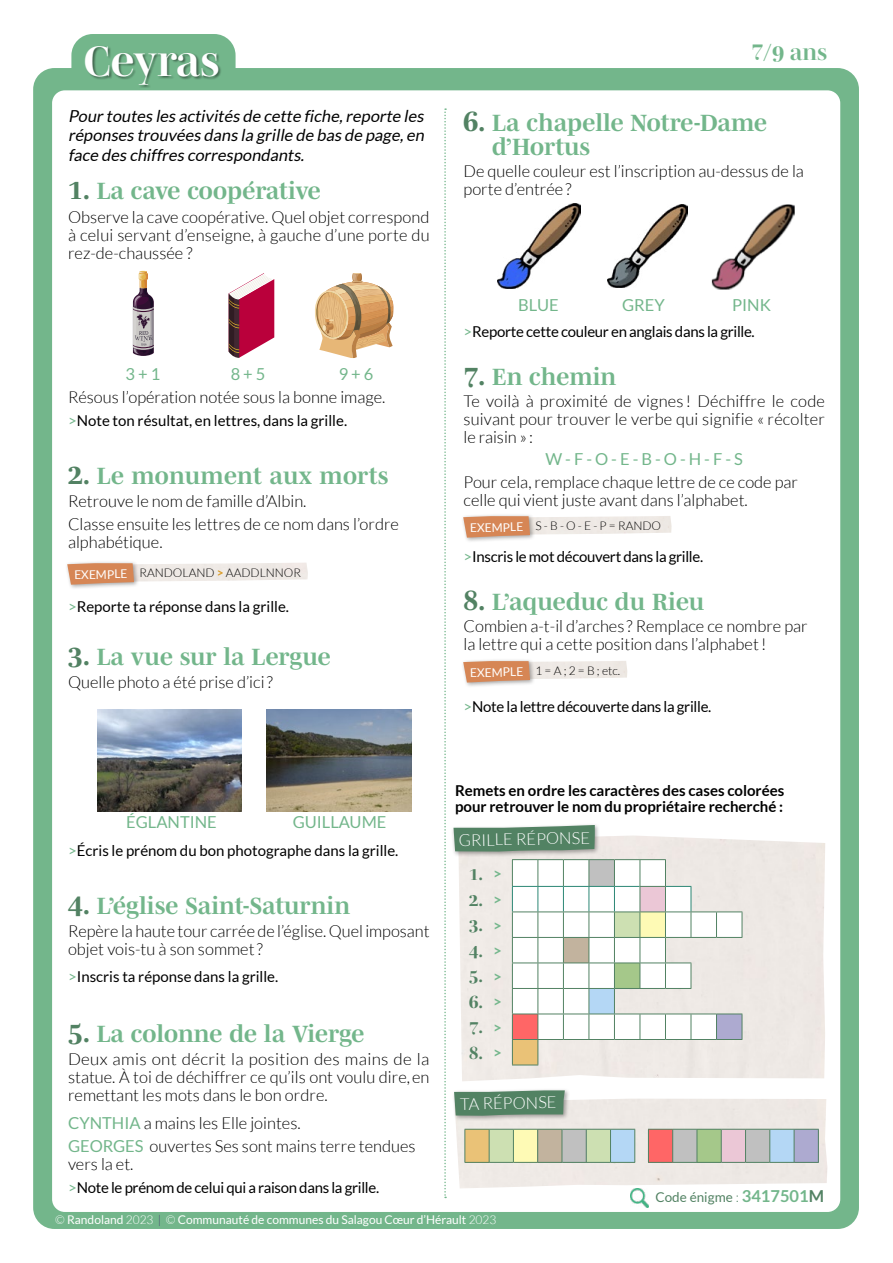
<style>
.page{position:relative;width:893px;height:1263px;background:#fff}
.page>*{position:absolute;margin:0;border:0;box-sizing:border-box;transform-origin:0 0}
.t1{font:700 43.5px "Mencken Std Head";color:#fff}
.t2{font:700 24px/24px "Mencken Std";color:#73b68b}
.t3{font:700 22.5px "Mencken Std Head";color:#73b68b}
.t4{font:700 18px "Mencken Std Head";color:#528263}
.t5{font:300 16.5px/18px "Lato";color:#000}
.t6{font:italic 16.5px/19.5px "Lato";color:#000;text-align:justify}
.t7{font:16.5px "Lato";color:#73b68b}
.t8{font:300 16.5px "Lato";color:#fff}
.t9{font:15px "Lato";letter-spacing:-.02em;color:#000}
.t10{font:15px "Lato";color:#000}
.t11{font:700 15px/16.2px "Lato";color:#000}
.t12{font:13.5px "Lato";color:#528263}
.t13{font:12px "Lato";color:#fff}
.t14{font:300 12px "Lato";color:#000}
.s1{font-size:28.5px;color:#528263}
.s2{color:#73b68b}
.s3{font-weight:700;color:#da9a23}
.s4{font-family:"Lato";font-weight:300}
.s5{font-weight:400;color:#73b68b}
.s6{font-family:"Lato";font-size:15px;color:#73b68b}
.s7{font-weight:300}
.s8{font-weight:700;font-size:16.5px;color:#73b68b}
.s9{font-weight:700;font-size:16.5px}
.s10{font-weight:300;color:#484770}
</style>
<div class="page">
<div style="left:33px;top:68px;width:826px;height:1161px;background:#73b68b;border-radius:21px"></div>
<div style="left:71px;top:34px;width:165px;height:72px;background:#73b68b;border-radius:21px"></div>
<div style="left:52px;top:90px;width:788px;height:1122px;background:#fff;border-radius:13px"></div>
<div style="left:86px;top:46px;width:136px;height:42px;background:#000;opacity:.45"></div>
<svg style="left:444px;top:108px;width:2px;height:1090px"></svg>
<div style="left:65px;top:560px;width:75px;height:30px;background:#000;opacity:.35"></div>
<svg style="left:67px;top:563px;width:67px;height:22px"></svg>
<svg style="left:133px;top:271px;width:21px;height:85px"></svg>
<svg style="left:229px;top:273px;width:45px;height:85px"></svg>
<svg style="left:315px;top:273px;width:79px;height:85px"></svg>
<img style="left:97px;top:709px;width:145px;height:102px">
<img style="left:266px;top:710px;width:145px;height:102px">
<img style="left:498px;top:203px;width:82px;height:85px">
<img style="left:607px;top:204px;width:81px;height:83px">
<img style="left:711px;top:204px;width:84px;height:85px">
<div style="left:460px;top:513px;width:75px;height:30px;background:#000;opacity:.35"></div>
<svg style="left:463px;top:516px;width:67px;height:22px"></svg>
<div style="left:460px;top:658px;width:75px;height:30px;background:#000;opacity:.35"></div>
<svg style="left:463px;top:661px;width:67px;height:21px"></svg>
<div style="left:459px;top:835px;width:366px;height:246px;background:#eee9e5"></div>
<svg style="left:512px;top:859px;width:231px;height:207px"></svg>
<div style="left:452px;top:1087px;width:118px;height:34px;background:#000;opacity:.35"></div>
<svg style="left:454px;top:1090px;width:111px;height:26px;background:#5f8a6e"></svg>
<div style="left:451px;top:822px;width:149px;height:35px;background:#000;opacity:.35"></div>
<svg style="left:453px;top:825px;width:142px;height:26px;background:#618c70"></svg>
<svg style="left:465px;top:1129px;width:354px;height:34px;background:#c0bfaf"></svg>
<img style="left:630px;top:1189px;width:19px;height:18px">
<h1 class="t1" style="left:84px;top:37px;width:137px">Ceyras</h1>
<p class="t6" style="left:68px;top:106px;width:361px">Pour toutes les activités de cette fiche,reporte les réponses trouvées dans la grille de bas de page,en face des chiffres correspondants.</p>
<h2 class="t2" style="left:68px;top:179px;width:254px"><span class="s1">1.</span> La cave coopérative</h2>
<p class="t5" style="left:68px;top:208px;width:363px;text-align:justify">Observe la cave coopérative. Quel objet correspond à celui servant d’enseigne, à gauche d’une porte du rez-de-chaussée ?</p>
<p class="t7" style="left:126px;top:364px;width:36px">3 + 1</p>
<p class="t7" style="left:231px;top:364px;width:36px">8 + 5</p>
<p class="t7" style="left:339px;top:364px;width:36px">9 + 6</p>
<p class="t5" style="left:68px;top:388px;width:319px">Résous l’opération notée sous la bonne image.</p>
<p class="t10" style="left:68px;top:412px;width:281px"><span class="s2">&gt;</span>Note ton résultat, en lettres, dans la grille.</p>
<h2 class="t2" style="left:68px;top:463px;width:322px"><span class="s1">2.</span> Le monument aux morts</h2>
<p class="t5" style="left:68px;top:490px;width:332px;line-height:23.2px">Retrouve le nom de famille d’Albin.<br>Classe ensuite les lettres de ce nom dans l’ordre</p>
<p class="t5" style="left:68px;top:533px;width:96px">alphabétique.</p>
<p class="t13" style="left:74px;top:568px;width:55px;rotate:-1deg">EXEMPLE</p>
<p class="t14" style="left:139px;top:566px;width:163px">RANDOLAND <span class="s3">&gt;</span> AADDLNNOR</p>
<p class="t10" style="left:68px;top:598px;width:223px"><span class="s2">&gt;</span>Reporte ta réponse dans la grille.</p>
<h2 class="t2" style="left:68px;top:644px;width:264px"><span class="s1">3.</span> La vue sur la Lergue</h2>
<p class="t5" style="left:68px;top:673px;width:206px">Quelle photo a été prise d’ici?</p>
<h3 class="t3" style="left:752px;top:39px;width:77px">7<span class="s4">/</span>9 ans</h3>
<h2 class="t2" style="left:492px;top:110px;width:276px;text-indent:-29px"><span class="s1">6.</span> La chapelle Notre-Dame d’Hortus</h2>
<p class="t5" style="left:463px;top:162px;width:342px">De quelle couleur est l’inscription au-dessus de la porte d’entrée?</p>
<p class="t7" style="left:518px;top:295px;width:42px">BLUE</p>
<p class="t7" style="left:622px;top:295px;width:44px">GREY</p>
<p class="t7" style="left:732px;top:295px;width:40px">PINK</p>
<p class="t9" style="left:463px;top:323px;width:293px"><span class="s2">&gt;</span>Reporte cette couleur en anglais dans la grille.</p>
<h2 class="t2" style="left:463px;top:364px;width:154px"><span class="s1">7.</span> En chemin</h2>
<p class="t5" style="left:463px;top:392px;width:363px;text-align:justify">Te voilà à proximité de vignes ! Déchiffre le code suivant pour trouver le verbe qui signifie « récolter le raisin » :</p>
<p class="t7" style="left:545px;top:450px;width:199px">W - F - O - E - B - O - H - F - S</p>
<p class="t5" style="left:463px;top:473px;width:336px">Pour cela, remplace chaque lettre de ce code par celle qui vient juste avant dans l’alphabet.</p>
<p class="t13" style="left:470px;top:521px;width:55px;rotate:-1deg">EXEMPLE</p>
<p class="t14" style="left:535px;top:519px;width:127px">S - B - O - E - P = RANDO</p>
<p class="t9" style="left:463px;top:548px;width:241px"><span class="s2">&gt;</span>Inscris le mot découvert dans la grille.</p>
<h2 class="t2" style="left:463px;top:589px;width:242px"><span class="s1">8.</span> L’aqueduc du Rieu</h2>
<p class="t5" style="left:463px;top:617px;width:346px">Combien a-t-il d’arches ? Remplace ce nombre par la lettre qui a cette position dans l’alphabet!</p>
<p class="t13" style="left:470px;top:666px;width:55px;rotate:-1deg">EXEMPLE</p>
<p class="t14" style="left:535px;top:664px;width:86px">1 = A ; 2 = B ; etc.</p>
<p class="t9" style="left:463px;top:698px;width:249px"><span class="s2">&gt;</span>Note la lettre découverte dans la grille.</p>
<p class="t7" style="left:126px;top:813px;width:92px">ÉGLANTINE</p>
<p class="t7" style="left:293px;top:813px;width:95px">GUILLAUME</p>
<p class="t10" style="left:68px;top:842px;width:332px"><span class="s2">&gt;</span>Écris le prénom du bon photographe dans la grille.</p>
<h2 class="t2" style="left:68px;top:893px;width:284px"><span class="s1">4.</span> L’église Saint-Saturnin</h2>
<p class="t5" style="left:68px;top:922px;width:363px">Repère la haute tour carrée de l’église. Quel imposant objet vois-tu à son sommet?</p>
<p class="t10" style="left:68px;top:968px;width:212px"><span class="s2">&gt;</span>Inscris ta réponse dans la grille.</p>
<h2 class="t2" style="left:68px;top:1021px;width:298px"><span class="s1">5.</span> La colonne de la Vierge</h2>
<p class="t5" style="left:68px;top:1050px;width:363px;text-align:justify">Deux amis ont décrit la position des mains de la statue. À toi de déchiffrer ce qu’ils ont voulu dire,en remettant les mots dans le bon ordre.</p>
<p class="t5" style="left:68px;top:1111px;width:349px;line-height:23.2px"><span class="s5">CYNTHIA</span> a mains les Elle jointes.<br><span class="s5">GEORGES</span> ouvertes Ses sont mains terre tendues</p>
<p class="t5" style="left:68px;top:1155px;width:67px">vers la et.</p>
<p class="t9" style="left:68px;top:1179px;width:313px"><span class="s2">&gt;</span>Note le prénom de celui qui a raison dans la grille.</p>
<p class="t11" style="left:455px;top:782px;width:331px">Remets en ordre les caractères des cases colorées pour retrouver le nom du propriétaire recherché :</p>
<p class="t8" style="left:458px;top:831px;width:133px;rotate:-1deg">GRILLE RÉPONSE</p>
<p class="t4" style="left:469px;top:863px;width:34px">1. <span class="s6">&gt;</span></p>
<p class="t4" style="left:469px;top:889px;width:34px">2. <span class="s6">&gt;</span></p>
<p class="t4" style="left:469px;top:915px;width:34px">3. <span class="s6">&gt;</span></p>
<p class="t4" style="left:469px;top:940px;width:34px">4. <span class="s6">&gt;</span></p>
<p class="t4" style="left:469px;top:966px;width:34px">5. <span class="s6">&gt;</span></p>
<p class="t4" style="left:469px;top:991px;width:34px">6. <span class="s6">&gt;</span></p>
<p class="t4" style="left:469px;top:1017px;width:34px">7. <span class="s6">&gt;</span></p>
<p class="t4" style="left:469px;top:1042px;width:34px">8. <span class="s6">&gt;</span></p>
<p class="t8" style="left:460px;top:1095px;width:98px;rotate:-1deg">TA RÉPONSE</p>
<p class="t12" style="left:655px;top:1189px;width:170px">Code énigme <span class="s7">:</span> <span class="s8">3417501</span><span class="s9">M</span></p>
<p class="t13" style="left:55px;top:1213px;width:443px"><span class="s7">©</span> Randoland <span class="s7">2023</span> <span class="s10">|</span> <span class="s7">©</span> Communauté de communes du Salagou Cœur d’Hérault <span class="s7">2023</span></p>
</div>
